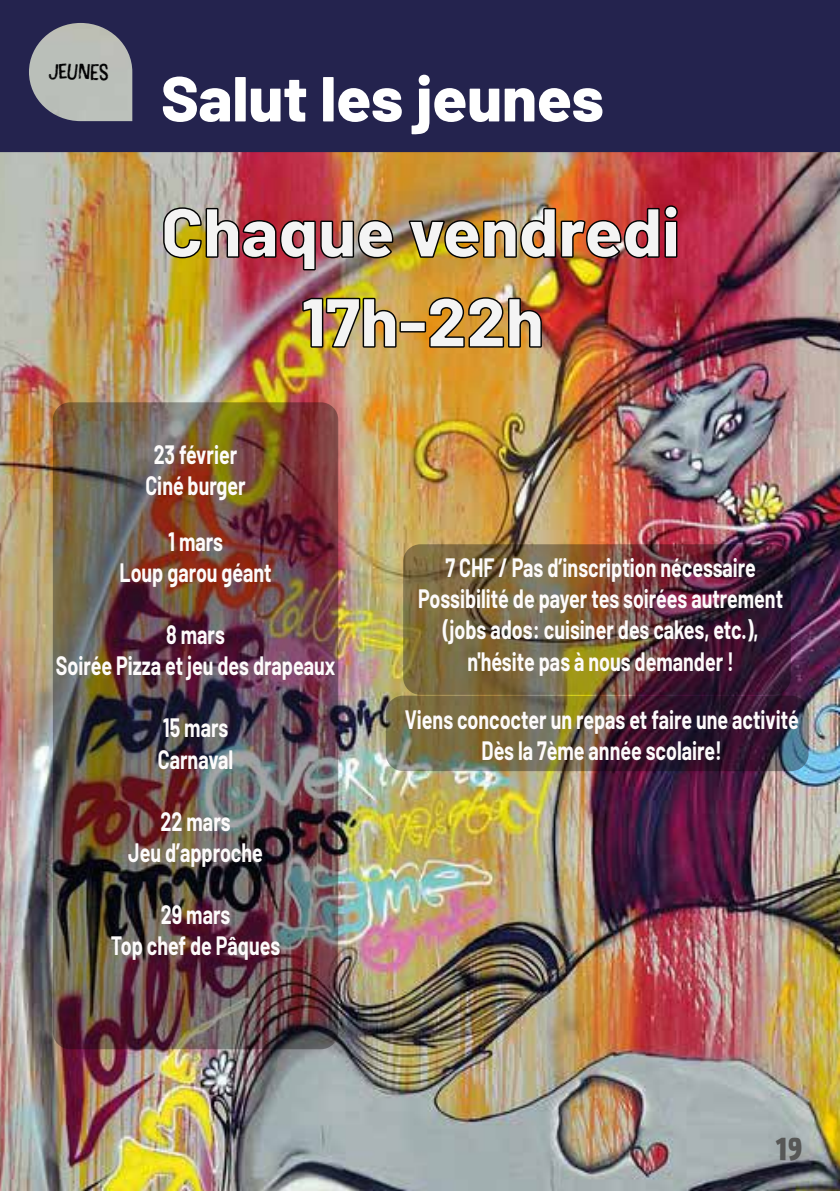
<style>
.page{position:relative;width:840px;height:1191px;background:#fff}
.page>*{position:absolute;margin:0;border:0;box-sizing:border-box;transform-origin:0 0}
.t1{font:800 69.2px "Barlow";color:#f4f4f4}
.t2{font:800 63.4px "Barlow";color:#fff}
.t3{font:700 28px "Prater Sans One";color:#575756}
.t4{font:700 26px/31.2px "Barlow";color:#fdfbfb;text-align:center;scale:.76 1}
.t5{font:24px "Cotton";color:#020203}
</style>
<div class="page">
<img style="left:0;top:152px;width:839px;height:1039px">
<img style="left:385px;top:695px;width:423px;height:76px;border-radius:17px">
<img style="left:301px;top:296px;width:242px;height:53px">
<img style="left:162px;top:207px;width:232px;height:65px">
<img style="left:408px;top:205px;width:270px;height:54px">
<img style="left:403px;top:544px;width:387px;height:151px;border-radius:17px">
<img style="left:53px;top:402px;width:285px;height:647px;border-radius:17px">
<div style="left:0;top:0;width:839px;height:152px;background:#24234e"></div>
<p class="t5" style="left:49px;top:58px;width:61px">JEUNES</p>
<h2 class="t2" style="left:161px;top:51px;width:444px">Salut les jeunes</h2>
<h1 class="t1" style="left:161px;top:180px;width:519px">Chaque vendredi</h1>
<h1 class="t1" style="left:301px;top:270px;width:244px">17h-22h</h1>
<p class="t4" style="left:145px;top:437px;width:133px">23 février<br>Ciné burger</p>
<p class="t4" style="left:119px;top:523px;width:202px">1 mars<br>Loup garou géant</p>
<p class="t4" style="left:56px;top:617px;width:369px">8 mars<br>Soirée Pizza et jeu des drapeaux</p>
<p class="t4" style="left:158px;top:710px;width:101px;text-align:left">15 mars<br>Carnaval</p>
<p class="t4" style="left:128px;top:804px;width:178px">22 mars<br>Jeu d’approche</p>
<p class="t4" style="left:111px;top:897px;width:224px">29 mars<br>Top chef de Pâques</p>
<p class="t4" style="left:418px;top:550px;width:481px">7 CHF / Pas d’inscription nécessaire Possibilité de payer tes soirées autrement (jobs ados: cuisiner des cakes, etc.), n'hésite pas à nous demander !</p>
<p class="t4" style="left:404px;top:701px;width:520px">Viens concocter un repas et faire une activité<br>Dès la 7ème année scolaire!</p>
<p class="t3" style="left:774px;top:1131px;width:29px">19</p>
</div>
